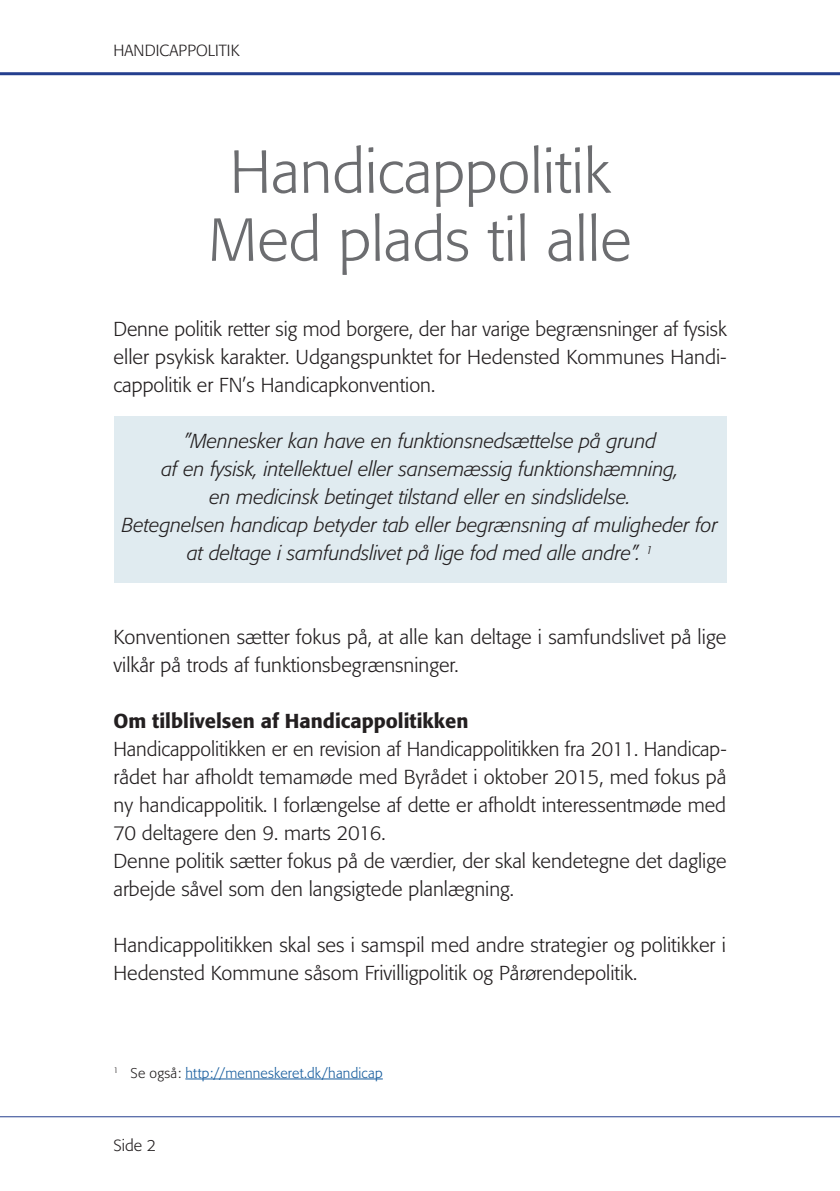
<style>
.page{position:relative;width:840px;height:1191px;background:#fff}
.page>*{position:absolute;margin:0;border:0;box-sizing:border-box;transform-origin:0 0}
.t1{font:300 60px "Formata";color:#6c6d70}
.Brød{font:300 20px/28px "Formata";color:#231f20}
.Brød-2{font:italic 300 20px/28px "Formata";letter-spacing:-.005em;color:#231f20;text-align:center}
.Overskrift_-_lille{font:500 20px "Formata";color:#231f20}
.t2{font:300 16px "Formata";color:#231f20}
.Overskrift_-_forside{font:300 14px "Formata";letter-spacing:.015em;color:#175d9e}
.s1{color:#231f20}
</style>
<div class="page">
<div style="left:113px;top:416px;width:613px;height:166px;background:#e0ebf0"></div>
<hr style="left:185px;top:1078px;width:197px;height:1px;background:#175d9e">
<hr style="left:0;top:72px;width:839px;height:3px;background:#253f8e">
<hr style="left:0;top:1116px;width:839px;height:1px;background:#253f8e">
<p class="t2" style="left:113px;top:41px;width:128px">HANDICAPPOLITIK</p>
<p class="t1" style="left:229px;top:137px;width:382px">Handicappolitik</p>
<p class="t1" style="left:208px;top:205px;width:424px">Med plads til alle</p>
<p class="Brød" style="left:113px;top:315px;width:614px;text-align:justify">Denne politik retter sig mod borgere, der har varige begrænsninger af fysisk eller psykisk karakter. Udgangspunktet for Hedensted Kommunes Handi&shy;cappolitik er FN’s Handicapkonvention.</p>
<p class="Brød-2" style="left:122px;top:427px;width:597px">”Mennesker kan have en funktionsnedsættelse på grund<br>af en fysisk, intellektuel eller sansemæssig funktionshæmning,<br>en medicinsk betinget tilstand eller en sindslidelse.<br>Betegnelsen handicap betyder tab eller begrænsning af muligheder for at deltage i samfundslivet på lige fod med alle andre”. <sup>1</sup></p>
<p class="Brød" style="left:113px;top:623px;width:614px">Konventionen sætter fokus på, at alle kan deltage i samfundslivet på lige vilkår på trods af funktionsbegrænsninger.</p>
<p class="Overskrift_-_lille" style="left:113px;top:709px;width:356px">Om tilblivelsen af Handicappolitikken</p>
<p class="Brød" style="left:113px;top:735px;width:614px;text-align:justify">Handicappolitikken er en revision af Handicappolitikken fra 2011. Handicap&shy;rådet har afholdt temamøde med Byrådet i oktober 2015, med fokus på ny handicappolitik. I forlængelse af dette er afholdt interessentmøde med 70 deltagere den 9. marts 2016.</p>
<p class="Brød" style="left:113px;top:847px;width:614px">Denne politik sætter fokus på de værdier, der skal kendetegne det daglige arbejde såvel som den langsigtede planlægning.</p>
<p class="Brød" style="left:113px;top:931px;width:613px">Handicappolitikken skal ses i samspil med andre strategier og politikker i<br>Hedensted Kommune såsom Frivilligpolitik og Pårørendepolitik.</p>
<p class="Overskrift_-_forside" style="left:113px;top:1064px;width:271px"><sup>1</sup> <span class="s1">Se også:</span> http://menneskeret.dk/handicap</p>
<p class="t2" style="left:113px;top:1136px;width:44px">Side 2</p>
</div>
